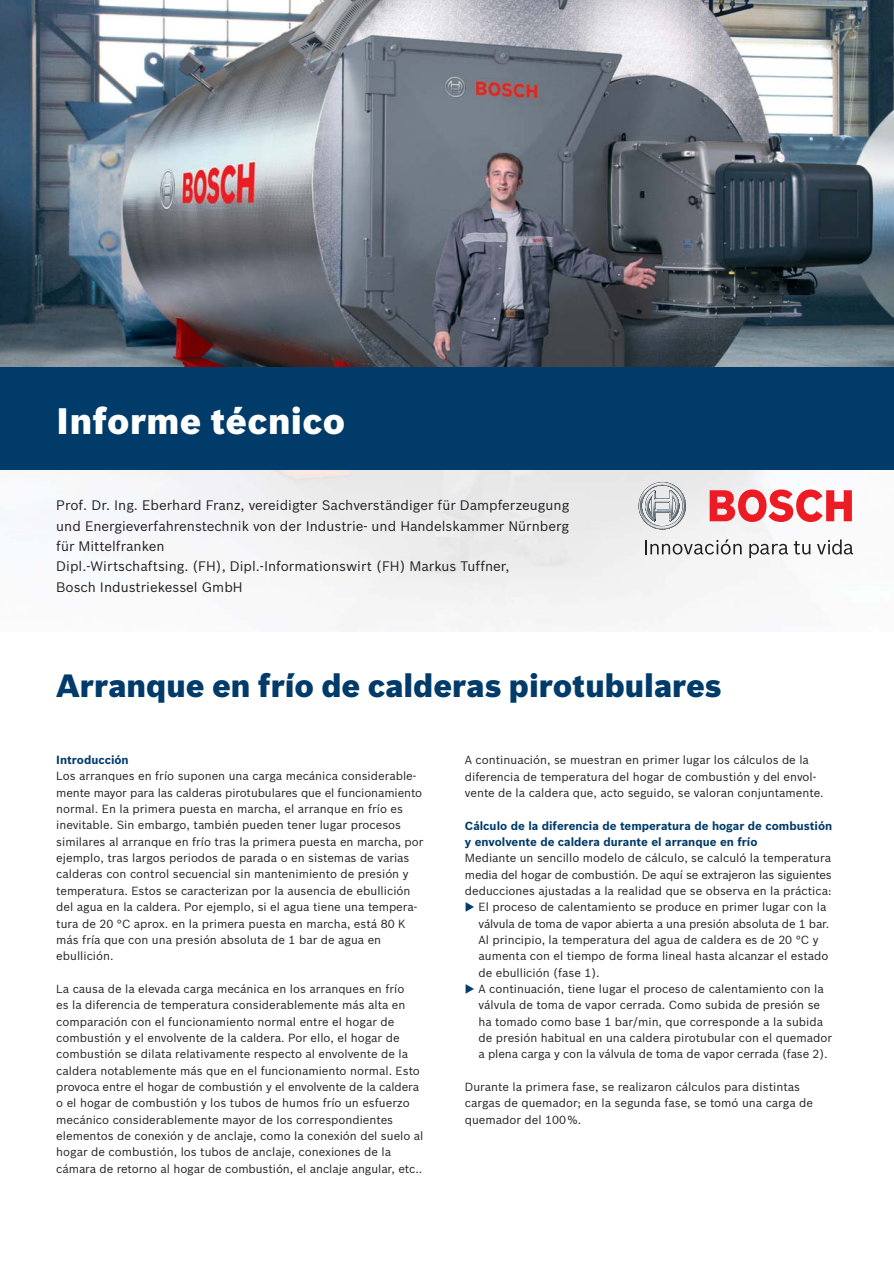
<style>
.page{position:relative;width:894px;height:1264px;background:#fff}
.page>*{position:absolute;margin:0;border:0;box-sizing:border-box;transform-origin:0 0}
.t1{font:900 36px "Bosch Sans";letter-spacing:.01em;color:#fff}
.t2{font:900 31.5px "Bosch Sans";color:#003b6a}
.t3{font:13.5px/20.4px "Bosch Sans";color:#231f20}
.t4{font:11.55px/16.4px "Bosch Sans";color:#231f20}
.t5{font:700 11.55px/16.4px "Bosch Sans";color:#003b6a}
</style>
<div class="page">
<img style="left:0;top:0;width:893px;height:367px">
<svg style="left:0;top:470px;width:854px;height:158px;fill:#f5f5f5"></svg>
<svg style="left:638px;top:482px;width:47px;height:47px;background:#c2c5c7"></svg>
<svg style="left:709px;top:489px;width:142px;height:33px"></svg>
<svg style="left:645px;top:539px;width:96px;height:15px"></svg>
<svg style="left:749px;top:543px;width:38px;height:15px"></svg>
<svg style="left:793px;top:541px;width:17px;height:13px"></svg>
<svg style="left:816px;top:539px;width:36px;height:15px"></svg>
<div style="left:0;top:367px;width:893px;height:103px;background:#003b6a"></div>
<h1 class="t1" style="left:56px;top:401px;width:290px">Informe técnico</h1>
<p class="t3" style="left:56px;top:495px;width:514px">Prof. Dr. Ing. Eberhard Franz, vereidigter Sachverständiger für Dampferzeugung und Energieverfahrenstechnik von der Industrie- und Handelskammer Nürnberg für Mittelfranken<br>Dipl.-Wirtschaftsing. (FH), Dipl.-Informationswirt (FH) Markus Tuffner,<br>Bosch Industriekessel GmbH</p>
<h2 class="t2" style="left:56px;top:667px;width:666px">Arranque en frío de calderas pirotubulares</h2>
<p class="t5" style="left:56px;top:752px;width:74px">Introducción</p>
<p class="t4" style="left:56px;top:768px;width:368px">Los arranques en frío suponen una carga mecánica considerable&shy;mente mayor para las calderas pirotubulares que el funcionamiento normal. En la primera puesta en marcha, el arranque en frío es inevitable. Sin embargo, también pueden tener lugar procesos similares al arranque en frío tras la primera puesta en marcha, por ejemplo, tras largos periodos de parada o en sistemas de varias calderas con control secuencial sin mantenimiento de presión y temperatura. Estos se caracterizan por la ausencia de ebullición del agua en la caldera. Por ejemplo, si el agua tiene una tempera&shy;tura de 20 °C aprox. en la primera puesta en marcha, está 80 K más fría que con una presión absoluta de 1 bar de agua en ebullición.</p>
<p class="t4" style="left:56px;top:980px;width:368px">La causa de la elevada carga mecánica en los arranques en frío<br>es la diferencia de temperatura considerablemente más alta en comparación con el funcionamiento normal entre el hogar de combustión y el envolvente de la caldera. Por ello, el hogar de combustión se dilata relativamente respecto al envolvente de la caldera notablemente más que en el funcionamiento normal. Esto provoca entre el hogar de combustión y el envolvente de la caldera o el hogar de combustión y los tubos de humos frío un esfuerzo mecánico considerablemente mayor de los correspondientes elementos de conexión y de anclaje, como la conexión del suelo al hogar de combustión, los tubos de anclaje, conexiones de la cámara de retorno al hogar de combustión, el anclaje angular, etc..</p>
<p class="t4" style="left:464px;top:752px;width:360px">A continuación, se muestran en primer lugar los cálculos de la diferencia de temperatura del hogar de combustión y del envol&shy;vente de la caldera que, acto seguido, se valoran conjuntamente.</p>
<p class="t5" style="left:464px;top:817px;width:369px">Cálculo de la diferencia de temperatura de hogar de combustión y envolvente de caldera durante el arranque en frío</p>
<p class="t4" style="left:464px;top:850px;width:367px">Mediante un sencillo modelo de cálculo, se calculó la temperatura</p>
<p class="t4" style="left:464px;top:866px;width:368px">media del hogar de combustión. De aquí se extrajeron las siguientes</p>
<p class="t4" style="left:464px;top:883px;width:368px">deducciones ajustadas a la realidad que se observa en la práctica:</p>
<p class="t4" style="left:478px;top:899px;width:349px">El proceso de calentamiento se produce en primer lugar con la</p>
<p class="t4" style="left:478px;top:915px;width:352px">válvula de toma de vapor abierta a una presión absoluta de 1 bar.</p>
<p class="t4" style="left:478px;top:932px;width:341px">Al principio, la temperatura del agua de caldera es de 20 °C y</p>
<p class="t4" style="left:478px;top:948px;width:351px">aumenta con el tiempo de forma lineal hasta alcanzar el estado</p>
<p class="t4" style="left:478px;top:964px;width:123px">de ebullición (fase 1).</p>
<p class="t4" style="left:478px;top:981px;width:346px">A continuación, tiene lugar el proceso de calentamiento con la</p>
<p class="t4" style="left:478px;top:997px;width:343px">válvula de toma de vapor cerrada. Como subida de presión se</p>
<p class="t4" style="left:478px;top:1013px;width:346px">ha tomado como base 1 bar/min, que corresponde a la subida</p>
<p class="t4" style="left:478px;top:1030px;width:355px">de presión habitual en una caldera pirotubular con el quemador</p>
<p class="t4" style="left:478px;top:1046px;width:350px">a plena carga y con la válvula de toma de vapor cerrada (fase 2).</p>
<p class="t4" style="left:464px;top:1078px;width:349px">Durante la primera fase, se realizaron cálculos para distintas cargas de quemador; en la segunda fase, se tomó una carga de quemador del 100 %.</p>
</div>
